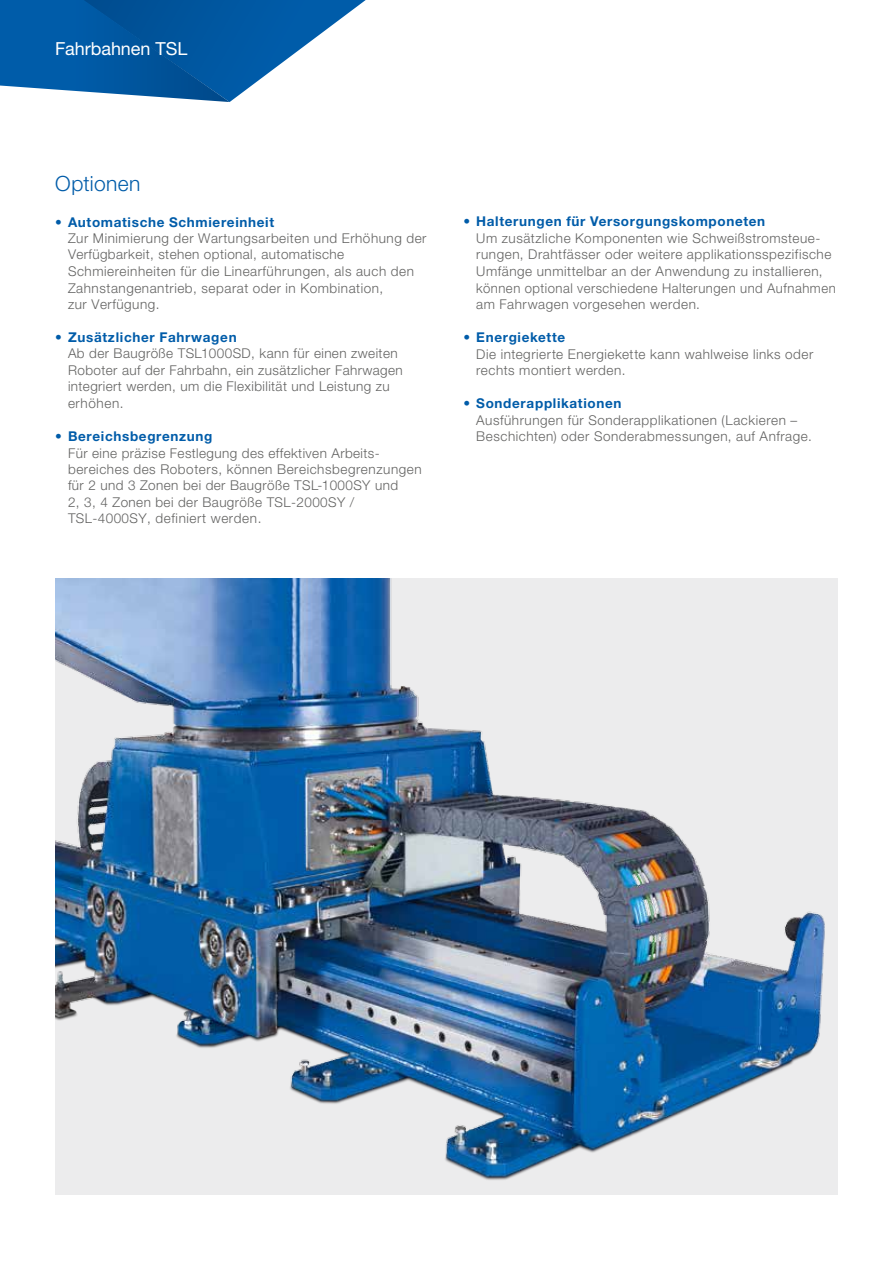
<style>
.page{position:relative;width:893px;height:1263px;background:#fff}
.page>*{position:absolute;margin:0;border:0;box-sizing:border-box;transform-origin:0 0}
.t1{font:300 21px "Helvetica Neue LT Pro";letter-spacing:.02em;color:#005ca9}
.t2{font:18px "Helvetica Neue LT Pro";letter-spacing:-.005em;color:#fff}
.t3{font:300 13.5px/16.5px "Helvetica Neue LT Pro";letter-spacing:.04em;color:#636362}
.t4{font:700 13.5px "Helvetica Neue LT Pro";letter-spacing:.05em;color:#005ca9}
</style>
<div class="page">
<img style="left:55px;top:578px;width:783px;height:617px">
<svg style="left:0;top:0;width:366px;height:102px"></svg>
<h2 class="t2" style="left:55px;top:38px;width:134px">Fahrbahnen TSL</h2>
<h1 class="t1" style="left:55px;top:171px;width:87px">Optionen</h1>
<p class="t4" style="left:55px;top:213px;width:220px">• Automatische Schmiereinheit</p>
<p class="t3" style="left:68px;top:229px;width:360px">Zur Minimierung der Wartungsarbeiten und Erhöhung der Verfügbarkeit, stehen optional, automatische Schmiereinheiten für die Linearführungen, als auch den Zahnstangenantrieb, separat oder in Kombination,<br>zur Verfügung.</p>
<p class="t4" style="left:55px;top:329px;width:183px">• Zusätzlicher Fahrwagen</p>
<p class="t3" style="left:68px;top:345px;width:336px">Ab der Baugröße TSL1000SD, kann für einen zweiten Roboter auf der Fahrbahn, ein zusätzlicher Fahrwagen integriert werden, um die Flexibilität und Leistung zu erhöhen.</p>
<p class="t4" style="left:55px;top:428px;width:159px">• Bereichsbegrenzung</p>
<p class="t3" style="left:68px;top:444px;width:355px">Für eine präzise Festlegung des effektiven Arbeits&shy;bereiches des Roboters, können Bereichsbegrenzungen für 2 und 3 Zonen bei der Baugröße TSL-1000SY und<br>2, 3, 4 Zonen bei der Baugröße TSL-2000SY / TSL-4000SY, definiert werden.</p>
<p class="t4" style="left:463px;top:213px;width:303px">• Halterungen für Versorgungskomponeten</p>
<p class="t3" style="left:476px;top:230px;width:361px">Um zusätzliche Komponenten wie Schweißstromsteue&shy;rungen, Drahtfässer oder weitere applikationsspezifische Umfänge unmittelbar an der Anwendung zu installieren, können optional verschiedene Halterungen und Aufnahmen am Fahrwagen vorgesehen werden.</p>
<p class="t4" style="left:463px;top:329px;width:103px">• Energiekette</p>
<p class="t3" style="left:476px;top:345px;width:339px">Die integrierte Energiekette kann wahlweise links oder rechts montiert werden.</p>
<p class="t4" style="left:463px;top:395px;width:159px">• Sonderapplikationen</p>
<p class="t3" style="left:476px;top:411px;width:337px">Ausführungen für Sonderapplikationen (Lackieren –<br>Beschichten) oder Sonderabmessungen, auf Anfrage.</p>
</div>
